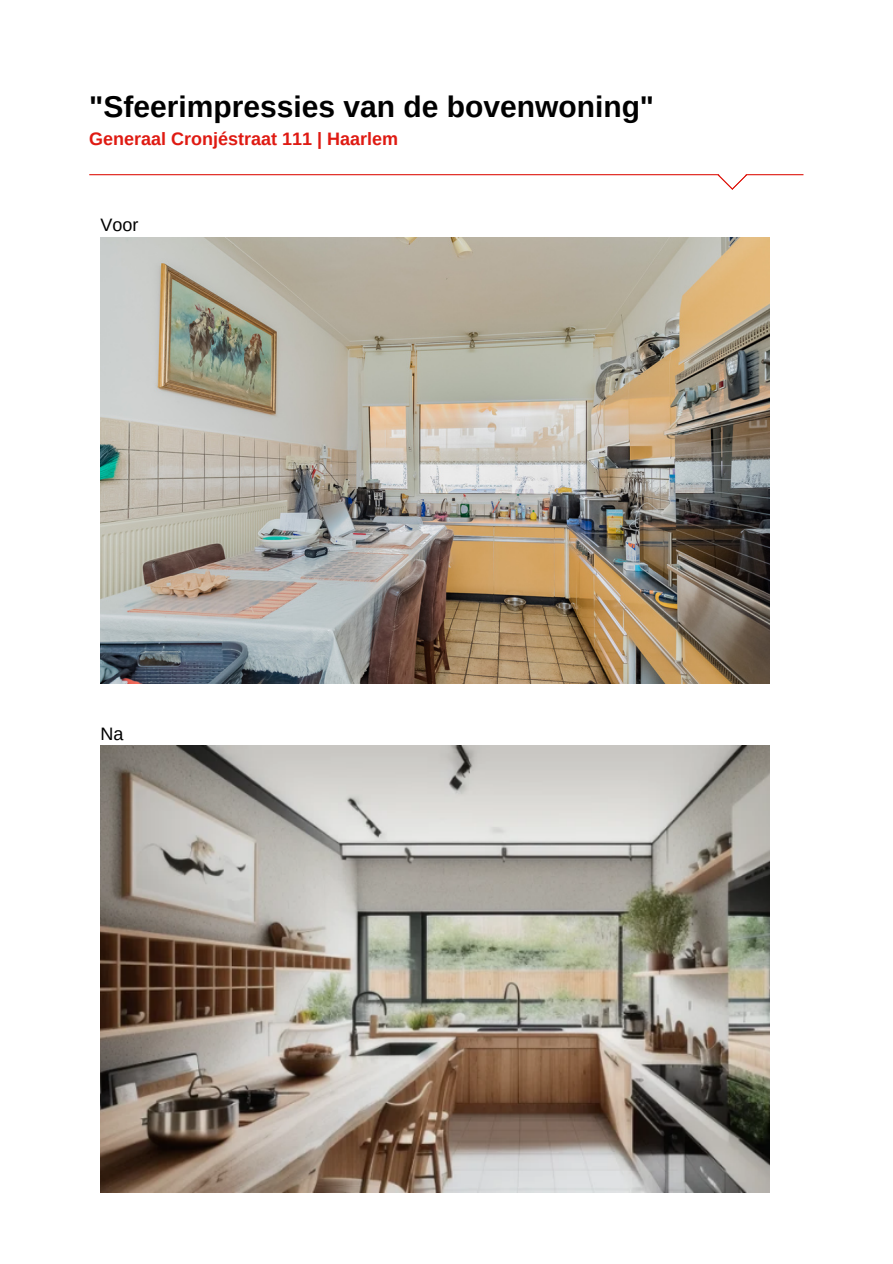
<style>
.page{position:relative;width:893px;height:1264px;background:#fff}
.page>*{position:absolute;margin:0;border:0;box-sizing:border-box;transform-origin:0 0}
.t1{font:700 30px "Arimo";color:#000}
.t2{font:700 18px "Arimo";color:#df1a12}
.t3{font:18px "Arimo";color:#000}
</style>
<div class="page">
<hr style="left:89px;top:174px;width:714px;height:1px;background:#df1a12">
<svg style="left:704px;top:174px;width:56px;height:16px"></svg>
<img style="left:100px;top:745px;width:669px;height:447px">
<img style="left:100px;top:237px;width:669px;height:447px">
<p class="t1" style="left:89px;top:89px;width:566px">"Sfeerimpressies van de bovenwoning"</p>
<p class="t2" style="left:89px;top:128px;width:310px">Generaal Cronjéstraat 111 | Haarlem</p>
<p class="t3" style="left:100px;top:215px;width:39px">Voor</p>
<p class="t3" style="left:100px;top:723px;width:24px">Na</p>
</div>
